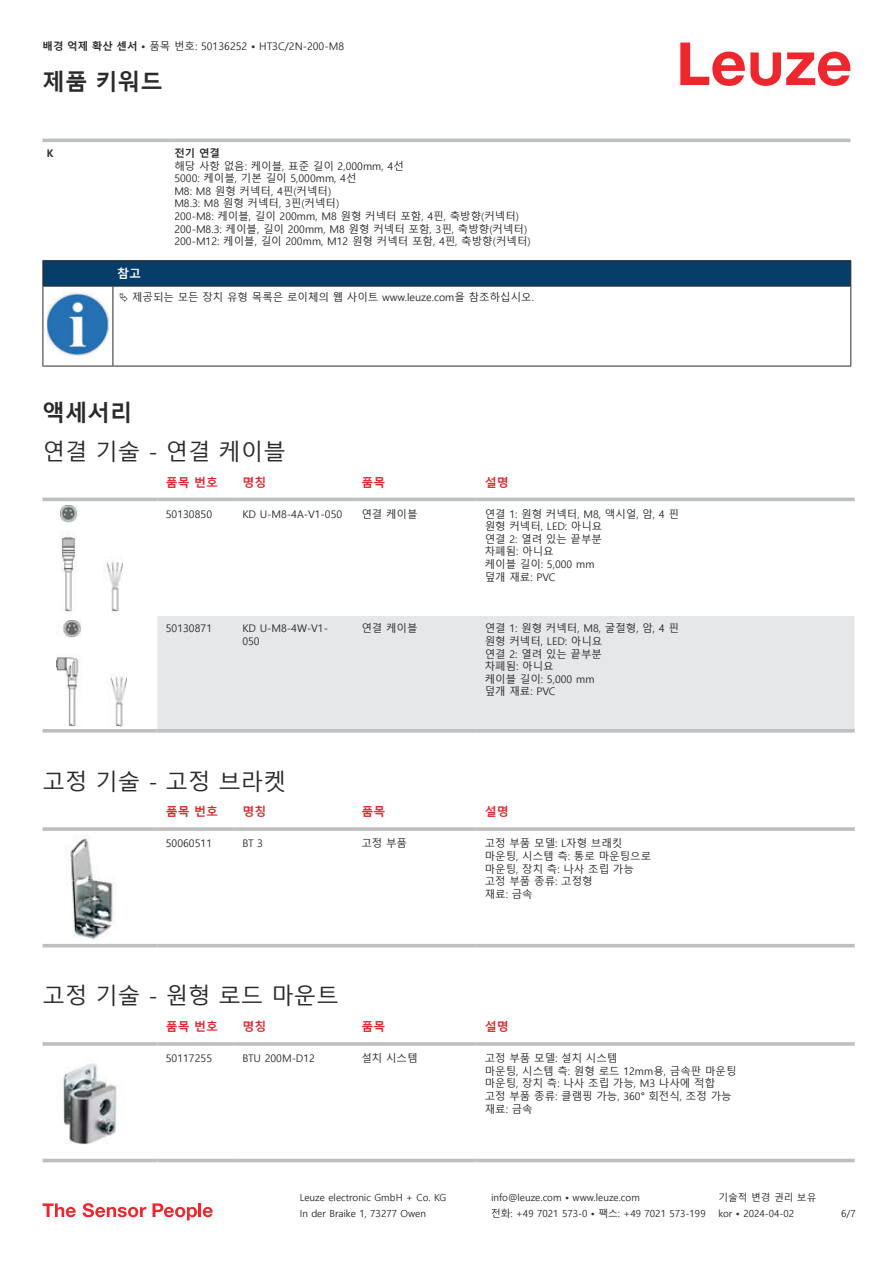
<style>
.page{position:relative;width:893px;height:1263px;background:#fff}
.page>*{position:absolute;margin:0;border:0;box-sizing:border-box;transform-origin:0 0}
.t1{font:22.5px "Malgun Gothic";color:#2b292a}
.t2{font:700 22.5px "Malgun Gothic";color:#2b292a}
.t3{font:700 12px "Malgun Gothic";color:#db2a30}
.t4{font:700 12px "Malgun Gothic";color:#fff}
.t5{font:10.5px/12.6px "Malgun Gothic";color:#2b292a}
.t6{font:700 10.5px "Malgun Gothic";color:#2b292a}
.t7{font:9.75px "Malgun Gothic";color:#2b292a}
.s1{font-weight:700}
</style>
<div class="page">
<svg style="left:680px;top:43px;width:170px;height:43px"></svg>
<svg style="left:43px;top:138px;width:807px;height:1px"></svg>
<hr style="left:43px;top:139px;width:127px;height:3px;background:#bdbfc1">
<hr style="left:170px;top:139px;width:680px;height:3px;background:#bdbfc1">
<svg style="left:43px;top:497px;width:812px;height:230px"></svg>
<div style="left:157px;top:616px;width:698px;height:113px;background:#e6e7e9"></div>
<hr style="left:43px;top:498px;width:114px;height:3px;background:#bdbfc1">
<hr style="left:157px;top:498px;width:77px;height:3px;background:#bdbfc1">
<hr style="left:234px;top:498px;width:119px;height:3px;background:#bdbfc1">
<hr style="left:353px;top:498px;width:123px;height:3px;background:#bdbfc1">
<hr style="left:476px;top:498px;width:379px;height:3px;background:#bdbfc1">
<svg style="left:43px;top:729px;width:114px;height:4px"></svg>
<svg style="left:157px;top:729px;width:77px;height:4px"></svg>
<svg style="left:234px;top:729px;width:119px;height:4px"></svg>
<svg style="left:353px;top:729px;width:123px;height:4px"></svg>
<svg style="left:476px;top:729px;width:379px;height:4px;background:#c3c5c7"></svg>
<img style="left:60px;top:505px;width:63px;height:107px">
<img style="left:56px;top:620px;width:70px;height:106px">
<svg style="left:43px;top:947px;width:812px;height:1px"></svg>
<svg style="left:43px;top:827px;width:114px;height:4px"></svg>
<hr style="left:157px;top:827px;width:77px;height:4px;background:#c5c7c9">
<svg style="left:234px;top:827px;width:119px;height:4px"></svg>
<svg style="left:353px;top:827px;width:123px;height:4px"></svg>
<hr style="left:476px;top:827px;width:379px;height:4px;background:#c5c7c9">
<hr style="left:43px;top:944px;width:114px;height:3px;background:#bdbfc1">
<hr style="left:157px;top:944px;width:77px;height:3px;background:#bdbfc1">
<hr style="left:234px;top:944px;width:119px;height:3px;background:#bdbfc1">
<hr style="left:353px;top:944px;width:123px;height:3px;background:#bdbfc1">
<hr style="left:476px;top:944px;width:379px;height:3px;background:#bdbfc1">
<img style="left:66px;top:835px;width:49px;height:104px">
<div style="left:43px;top:1158px;width:812px;height:5px;background:#eeefef"></div>
<svg style="left:43px;top:1042px;width:114px;height:4px"></svg>
<hr style="left:157px;top:1042px;width:77px;height:4px;background:#c6c8ca">
<hr style="left:234px;top:1042px;width:119px;height:4px;background:#bdbfc1">
<svg style="left:353px;top:1042px;width:123px;height:4px"></svg>
<hr style="left:476px;top:1042px;width:379px;height:4px;background:#c6c8ca">
<hr style="left:43px;top:1159px;width:114px;height:3px;background:#bdbfc1">
<hr style="left:157px;top:1159px;width:77px;height:3px;background:#bdbfc1">
<hr style="left:234px;top:1159px;width:119px;height:3px;background:#bdbfc1">
<hr style="left:353px;top:1159px;width:123px;height:3px;background:#bdbfc1">
<hr style="left:476px;top:1159px;width:379px;height:3px;background:#bdbfc1">
<img style="left:63px;top:1063px;width:54px;height:82px">
<svg style="left:43px;top:1203px;width:33px;height:14px"></svg>
<svg style="left:83px;top:1203px;width:63px;height:14px"></svg>
<svg style="left:153px;top:1203px;width:44px;height:17px"></svg>
<hr style="left:198px;top:1203px;width:3px;height:14px;background:#ed272d">
<svg style="left:203px;top:1207px;width:10px;height:10px"></svg>
<svg style="left:44px;top:287px;width:806px;height:79px"></svg>
<hr style="left:43px;top:260px;width:70px;height:1px;background:#2b292a">
<hr style="left:43px;top:286px;width:70px;height:1px;background:#2b292a">
<hr style="left:113px;top:260px;width:738px;height:1px;background:#2b292a">
<svg style="left:43px;top:261px;width:808px;height:25px;background:#063c67"></svg>
<hr style="left:113px;top:286px;width:738px;height:1px;background:#2b292a">
<hr style="left:43px;top:287px;width:1px;height:75px;background:#2b292a">
<hr style="left:113px;top:287px;width:1px;height:75px;background:#2b292a">
<hr style="left:850px;top:287px;width:1px;height:75px;background:#2b292a">
<hr style="left:43px;top:366px;width:70px;height:1px;background:#2b292a">
<hr style="left:113px;top:366px;width:738px;height:1px;background:#2b292a">
<img style="left:47px;top:293px;width:61px;height:62px">
<div style="left:115px;top:287px;width:734px;height:20px;background:#fff"></div>
<p class="t5" style="left:43px;top:40px;width:303px"><span class="s1">배경 억제 확산 센서 •</span> 품목 번호: 50136252 <span class="s1">•</span> HT3C/2N-200-M8</p>
<h1 class="t2" style="left:43px;top:69px;width:122px">제품 키워드</h1>
<p class="t6" style="left:47px;top:147px;width:8px">K</p>
<p class="t6" style="left:174px;top:147px;width:47px">전기 연결</p>
<p class="t5" style="left:174px;top:160px;width:358px">해당 사항 없음: 케이블, 표준 길이 2,000mm, 4선<br>5000: 케이블, 기본 길이 5,000mm, 4선<br>M8: M8 원형 커넥터, 4핀(커넥터)<br>M8.3: M8 원형 커넥터, 3핀(커넥터)<br>200-M8: 케이블, 길이 200mm, M8 원형 커넥터 포함, 4핀, 축방향(커넥터)<br>200-M8.3: 케이블, 길이 200mm, M8 원형 커넥터 포함, 3핀, 축방향(커넥터)<br>200-M12: 케이블, 길이 200mm, M12 원형 커넥터 포함, 4핀, 축방향(커넥터)</p>
<p class="t4" style="left:117px;top:267px;width:25px">참고</p>
<p class="t5" style="left:132px;top:291px;width:403px">제공되는 모든 장치 유형 목록은 로이체의 웹 사이트 www.leuze.com을 참조하십시오.</p>
<h1 class="t2" style="left:43px;top:400px;width:91px">액세서리</h1>
<h1 class="t1" style="left:43px;top:439px;width:245px">연결 기술 - 연결 케이블</h1>
<p class="t3" style="left:166px;top:475px;width:54px">품목 번호</p>
<p class="t3" style="left:242px;top:475px;width:25px">명칭</p>
<p class="t3" style="left:361px;top:475px;width:25px">품목</p>
<p class="t3" style="left:485px;top:475px;width:25px">설명</p>
<p class="t5" style="left:166px;top:508px;width:48px">50130850</p>
<p class="t5" style="left:242px;top:508px;width:101px">KD U-M8-4A-V1-050</p>
<p class="t5" style="left:361px;top:508px;width:58px">연결 케이블</p>
<p class="t5" style="left:485px;top:508px;width:196px">연결 1: 원형 커넥터, M8, 액시얼, 암, 4 핀 원형 커넥터, LED: 아니요<br>연결 2: 열려 있는 끝부분<br>차폐됨: 아니요<br>케이블 길이: 5,000 mm<br>덮개 재료: PVC</p>
<p class="t5" style="left:166px;top:623px;width:48px">50130871</p>
<p class="t5" style="left:242px;top:623px;width:87px">KD U-M8-4W-V1-<br>050</p>
<p class="t5" style="left:361px;top:623px;width:58px">연결 케이블</p>
<p class="t5" style="left:485px;top:623px;width:196px">연결 1: 원형 커넥터, M8, 굴절형, 암, 4 핀 원형 커넥터, LED: 아니요<br>연결 2: 열려 있는 끝부분<br>차폐됨: 아니요<br>케이블 길이: 5,000 mm<br>덮개 재료: PVC</p>
<h1 class="t1" style="left:43px;top:769px;width:245px">고정 기술 - 고정 브라켓</h1>
<p class="t3" style="left:166px;top:805px;width:54px">품목 번호</p>
<p class="t3" style="left:242px;top:805px;width:25px">명칭</p>
<p class="t3" style="left:361px;top:805px;width:25px">품목</p>
<p class="t3" style="left:485px;top:805px;width:25px">설명</p>
<p class="t5" style="left:166px;top:837px;width:48px">50060511</p>
<p class="t5" style="left:242px;top:837px;width:22px">BT 3</p>
<p class="t5" style="left:361px;top:837px;width:47px">고정 부품</p>
<p class="t5" style="left:485px;top:837px;width:168px">고정 부품 모델: L자형 브래킷 마운팅, 시스템 측: 통로 마운팅으로 마운팅, 장치 측: 나사 조립 가능 고정 부품 종류: 고정형<br>재료: 금속</p>
<h1 class="t1" style="left:43px;top:983px;width:298px">고정 기술 - 원형 로드 마운트</h1>
<p class="t3" style="left:166px;top:1020px;width:54px">품목 번호</p>
<p class="t3" style="left:242px;top:1020px;width:25px">명칭</p>
<p class="t3" style="left:361px;top:1020px;width:25px">품목</p>
<p class="t3" style="left:485px;top:1020px;width:25px">설명</p>
<p class="t5" style="left:166px;top:1052px;width:48px">50117255</p>
<p class="t5" style="left:242px;top:1052px;width:74px">BTU 200M-D12</p>
<p class="t5" style="left:361px;top:1052px;width:58px">설치 시스템</p>
<p class="t5" style="left:485px;top:1052px;width:253px">고정 부품 모델: 설치 시스템<br>마운팅, 시스템 측: 원형 로드 12mm용, 금속판 마운팅 마운팅, 장치 측: 나사 조립 가능, M3 나사에 적합 고정 부품 종류: 클램핑 가능, 360° 회전식, 조정 가능 재료: 금속</p>
<p class="t7" style="left:300px;top:1192px;width:148px">Leuze electronic GmbH + Co. KG</p>
<p class="t7" style="left:491px;top:1192px;width:150px">info@leuze.com • www.leuze.com</p>
<p class="t7" style="left:718px;top:1192px;width:100px">기술적 변경 권리 보유</p>
<p class="t7" style="left:300px;top:1208px;width:128px">In der Braike 1, 73277 Owen</p>
<p class="t7" style="left:491px;top:1208px;width:216px">전화: +49 7021 573-0 • 팩스: +49 7021 573-199</p>
<p class="t7" style="left:718px;top:1208px;width:77px">kor • 2024-04-02</p>
<p class="t7" style="left:841px;top:1208px;width:16px">6/7</p>
</div>
